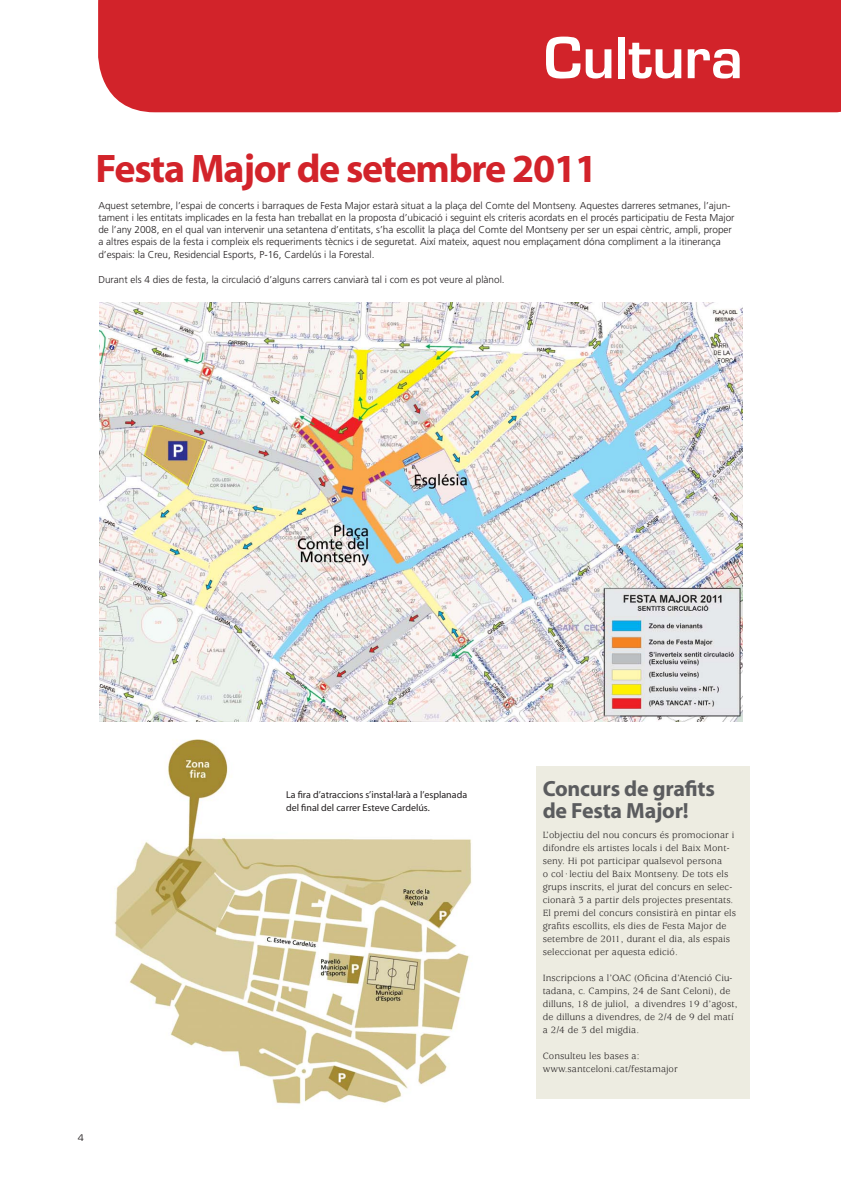
<style>
.page{position:relative;width:841px;height:1191px;background:#fff}
.page>*{position:absolute;margin:0;border:0;box-sizing:border-box;transform-origin:0 0}
.t1{font:55px "Myriad Pro";color:#fff}
.t2{font:55px "Eurostile Demi";color:#fff}
.t3{font:700 40px "Myriad";letter-spacing:-.03em;color:#d2232a}
.t4{font:700 22px/22px "Myriad";letter-spacing:-.01em;color:#5b5c5e}
.t5{font:300 10px/12px "Frutiger";color:#231f20}
.t6{font:10px/13px "Usherwood";letter-spacing:.01em;color:#231f20}
.t7{font:10px/13px "Myriad";color:#231f20}
.t8{font:10px "Eurostile T";color:#231f20}
</style>
<div class="page">
<div style="left:536px;top:766px;width:213px;height:333px;background:#edece1"></div>
<div style="left:98px;top:0;width:743px;height:112px;background:#d2232a"></div>
<img style="left:99px;top:302px;width:643px;height:419px">
<img style="left:114px;top:739px;width:358px;height:365px">
<h1 class="t2" style="left:544px;top:24px;width:201px">Cultura</h1>
<h1 class="t1" style="left:489px;top:45px;width:227px">En portad</h1>
<h2 class="t3" style="left:96px;top:154px;width:503px">Festa Major de setembre 2011</h2>
<p class="t5" style="left:98px;top:201px;width:637px">Aquest setembre, l’espai de concerts i barraques de Festa Major estarà situat a la plaça del Comte del Montseny. Aquestes darreres setmanes, l’ajun&shy;tament i les entitats implicades en la festa han treballat en la proposta d’ubicació i seguint els criteris acordats en el procés participatiu de Festa Major de l’any 2008, en el qual van intervenir una setantena d’entitats, s’ha escollit la plaça del Comte del Montseny per ser un espai cèntric, ampli, proper a altres espais de la festa i compleix els requeriments tècnics i de seguretat. Així mateix, aquest nou emplaçament dóna compliment a la itinerança</p>
<p class="t5" style="left:98px;top:250px;width:278px">d’espais: la Creu, Residencial Esports, P-16, Cardelús i la Forestal.</p>
<p class="t5" style="left:98px;top:275px;width:408px">Durant els 4 dies de festa, la circulació d’alguns carrers canviarà tal i com es pot veure al plànol.</p>
<p class="t8" style="left:78px;top:1133px;width:8px">4</p>
<p class="t7" style="left:286px;top:789px;width:182px">La fira d’atraccions s’instal·larà a l’esplanada del final del carrer Esteve Cardelús.</p>
<h3 class="t4" style="left:542px;top:779px;width:174px">Concurs de grafits de Festa Major!</h3>
<p class="t6" style="left:542px;top:829px;width:195px">L’objectiu del nou concurs és promocionar i difondre els artistes locals i del Baix Mont&shy;seny. Hi pot participar qualsevol persona<br>o col·lectiu del Baix Montseny. De tots els grups inscrits, el jurat del concurs en selec&shy;cionarà 3 a partir dels projectes presentats.<br>El premi del concurs consistirà en pintar els grafits escollits, els dies de Festa Major de setembre de 2011, durant el dia, als espais seleccionat per aquesta edició.</p>
<p class="t6" style="left:542px;top:972px;width:196px">Inscripcions a l’OAC (Oficina d’Atenció Ciu&shy;tadana, c. Campins, 24 de Sant Celoni), de dilluns, 18 de juliol, a divendres 19 d’agost, de dilluns a divendres, de 2/4 de 9 del matí a 2/4 de 3 del migdia.</p>
<p class="t6" style="left:542px;top:1050px;width:137px">Consulteu les bases a: www.santceloni.cat/festamajor</p>
</div>
